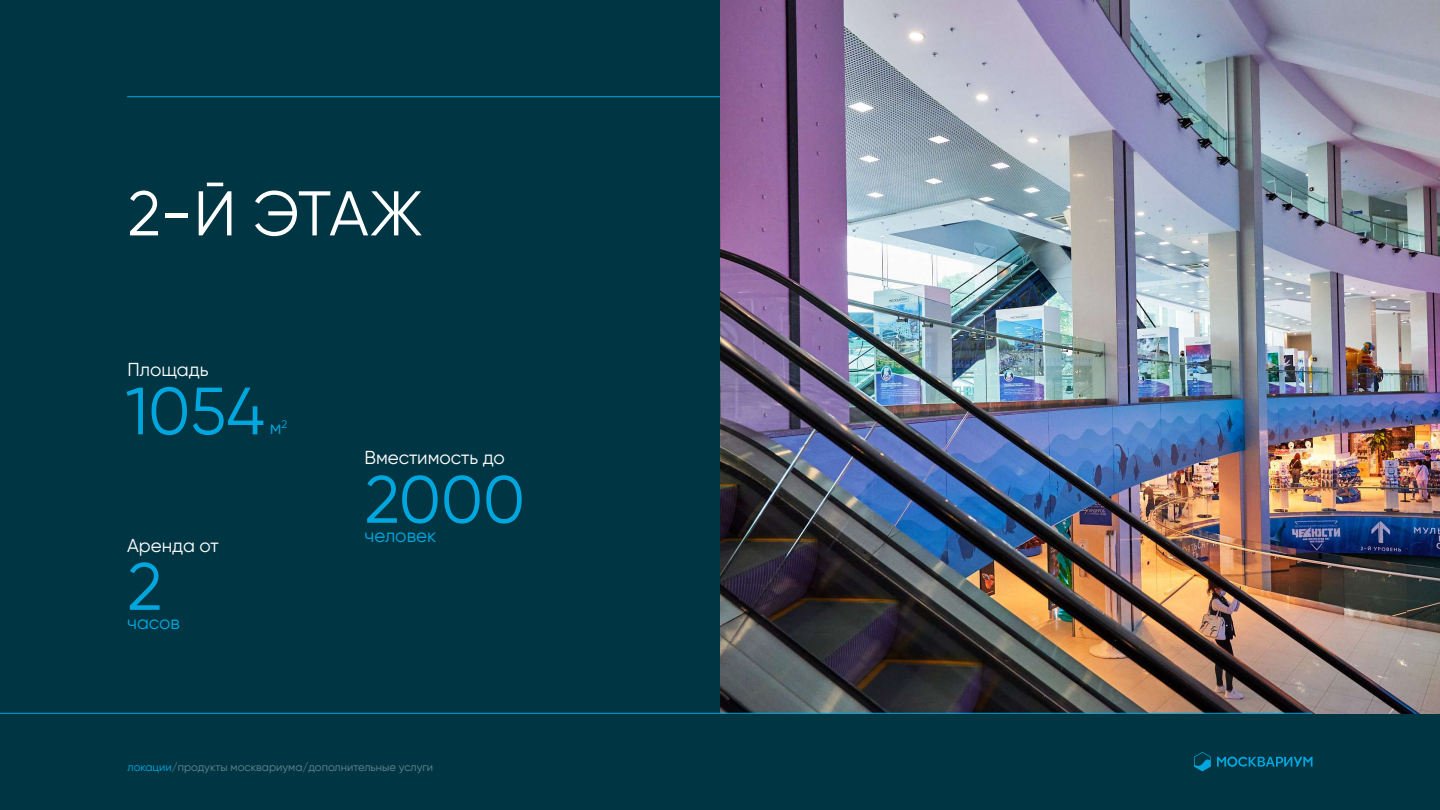
<style>
.page{position:relative;width:1440px;height:810px;background:#003644}
.page>*{position:absolute;margin:0;border:0;box-sizing:border-box;transform-origin:0 0}
.t1{font:66.75px "Gilroy";color:#00a7de}
.t2{font:63px "Gilroy";color:#fff}
.t3{font:18.75px "Gilroy";color:#fff}
.t4{font:18.75px "Gilroy";color:#00a7de}
.t5{font:11.25px "Gilroy";color:#66868f}
.s1{color:#00a7de}
</style>
<div class="page">
<hr style="left:127px;top:96px;width:1313px;height:1px;background:#00a7de">
<svg style="left:1194px;top:752px;width:17px;height:19px"></svg>
<svg style="left:1217px;top:757px;width:95px;height:10px"></svg>
<img style="left:720px;top:0;width:720px;height:714px">
<hr style="left:0;top:713px;width:1312px;height:1px;background:#00a7de">
<h2 class="t2" style="left:128px;top:175px;width:297px">2-Й ЭТАЖ</h2>
<h3 class="t3" style="left:128px;top:358px;width:83px">Площадь</h3>
<h1 class="t1" style="left:126px;top:370px;width:141px">1054</h1>
<h3 class="t4" style="left:270px;top:416px;width:19px">м<sup>2</sup></h3>
<h3 class="t3" style="left:127px;top:534px;width:93px">Аренда от</h3>
<h1 class="t1" style="left:127px;top:546px;width:37px">2</h1>
<h3 class="t4" style="left:127px;top:611px;width:54px">часов</h3>
<h3 class="t3" style="left:364px;top:446px;width:142px">Вместимость до</h3>
<h1 class="t1" style="left:364px;top:459px;width:162px">2000</h1>
<h3 class="t4" style="left:364px;top:524px;width:73px">человек</h3>
<p class="t5" style="left:128px;top:761px;width:307px"><span class="s1">локации</span>/продукты москвариума/дополнительные услуги</p>
</div>
